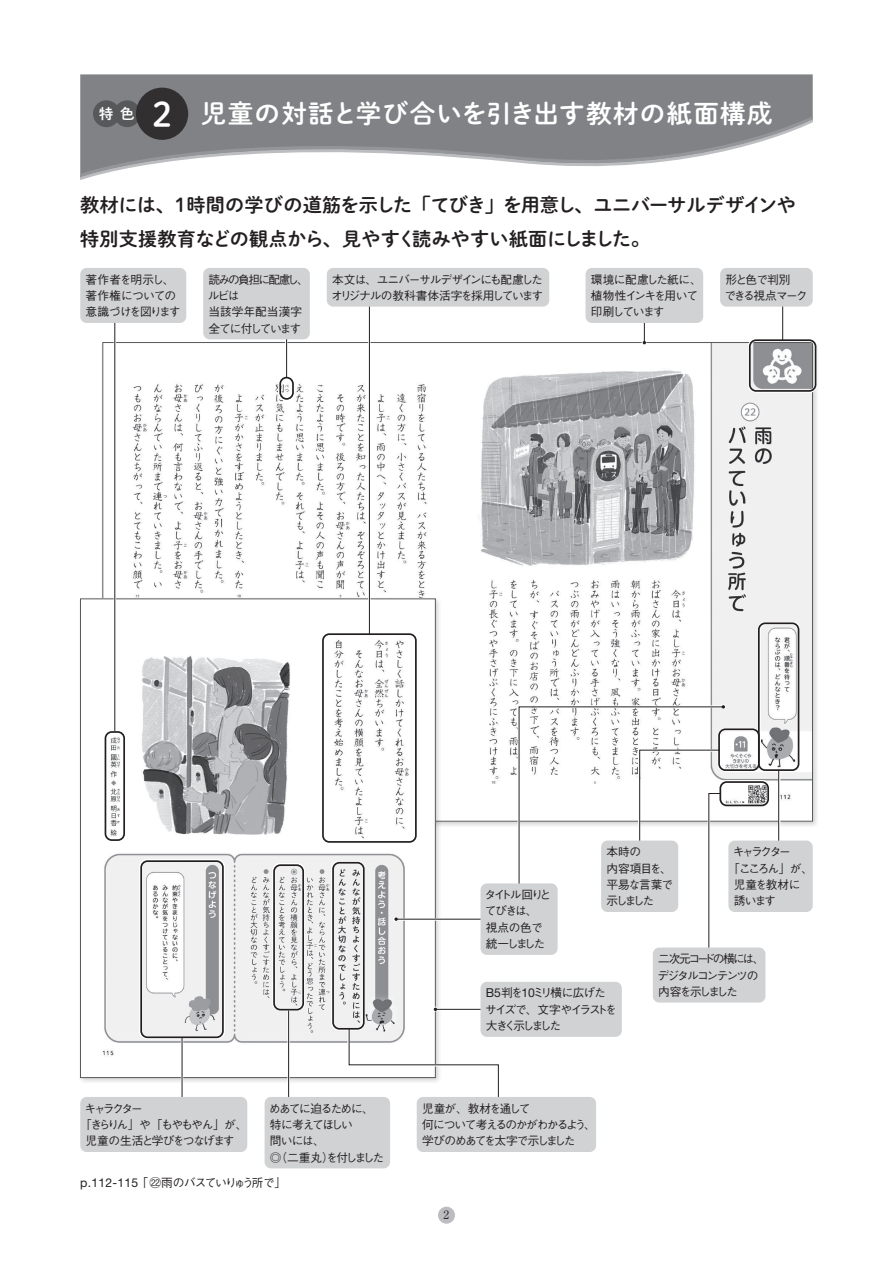
<style>
.page{position:relative;width:893px;height:1263px;background:#fff}
.page>*{position:absolute;margin:0;border:0;box-sizing:border-box;transform-origin:0 0}
.t1{font:25.5px "P Shuei M Go Std N B";letter-spacing:.05em;color:#fff}
.t2{font:19.2px/33.5px "P Shuei M Go Std N B";letter-spacing:-.01em;color:#231f20}
.t3{font:14.25px "P Shuei M Go Std N B";color:#fff}
.t4{font:500 11.7px/16.4px "Gothic BBB Pr 6";letter-spacing:-.125em;color:#231f20}
.t5{font:500 11.7px/16.4px "Gothic BBB Pr 6";letter-spacing:-.16em;color:#231f20}
.t6{font:500 11.7px/16.4px "Gothic BBB Pr 6";letter-spacing:-.095em;color:#231f20}
.t7{font:500 11.7px/16.4px "Gothic BBB Pr 6";letter-spacing:-.09em;color:#231f20}
.t8{font:500 11.7px/16.4px "Gothic BBB Pr 6";letter-spacing:-.075em;color:#231f20}
.t9{font:500 11.7px/16.4px "Gothic BBB Pr 6";letter-spacing:-.145em;color:#231f20}
.t10{font:500 11.7px/16.4px "Gothic BBB Pr 6";letter-spacing:-.08em;color:#231f20}
.t11{font:500 11.7px "Gothic BBB Pr 6";letter-spacing:-.165em;color:#231f20}
.t12{font:11.55px "Ryumin Pr 6";color:#231f20}
.s1{font-size:33.6px}
.s2{font-family:"Helvetica Neue LT Std";font-weight:400;font-size:12.3px}
.s3{font-family:"Helvetica Neue LT Std";font-weight:400;font-size:12.15px}
</style>
<div class="page">
<img style="left:132px;top:344px;width:679px;height:437px">
<img style="left:102px;top:601px;width:332px;height:455px">
<div style="left:80px;top:74px;width:733px;height:42px;background:#808285"></div>
<svg style="left:80px;top:116px;width:733px;height:62px;fill:#808285"></svg>
<div style="left:93px;top:100px;width:27px;height:27px;background:#57585a;border-radius:50%"></div>
<div style="left:114px;top:100px;width:27px;height:27px;background:#57585a;border-radius:50%"></div>
<div style="left:136px;top:88px;width:52px;height:52px;background:#312f30;border-radius:50%"></div>
<svg style="left:279px;top:339px;width:16px;height:61px"></svg>
<div style="left:279px;top:377px;width:15px;height:23px;border:2px solid #231f20;border-radius:6px"></div>
<hr style="left:286px;top:322px;width:1px;height:55px;background:#231f20">
<svg style="left:748px;top:307px;width:69px;height:85px"></svg>
<div style="left:749px;top:339px;width:67px;height:53px;border:2px solid #231f20;border-radius:6px"></div>
<hr style="left:782px;top:300px;width:1px;height:40px;background:#231f20">
<svg style="left:642px;top:323px;width:5px;height:22px"></svg>
<hr style="left:644px;top:303px;width:1px;height:40px;background:#231f20">
<div style="left:321px;top:294px;width:97px;height:549px;background:#fff"></div>
<div style="left:322px;top:633px;width:95px;height:210px;border:2px solid #231f20;border-radius:6px"></div>
<hr style="left:369px;top:295px;width:1px;height:339px;background:#231f20">
<div style="left:104px;top:302px;width:22px;height:540px;background:#fff"></div>
<div style="left:105px;top:731px;width:20px;height:110px;border:2px solid #231f20;border-radius:6px"></div>
<hr style="left:114px;top:303px;width:1px;height:428px;background:#231f20">
<svg style="left:638px;top:622px;width:162px;height:218px"></svg>
<hr style="left:778px;top:770px;width:1px;height:95px;background:#231f20">
<div style="left:758px;top:622px;width:41px;height:149px;border:2px solid #231f20;border-radius:6px"></div>
<div style="left:718px;top:728px;width:42px;height:43px;border:2px solid #231f20;border-radius:6px"></div>
<div style="left:393px;top:704px;width:333px;height:218px;background:#fff"></div>
<svg style="left:395px;top:706px;width:329px;height:214px"></svg>
<svg style="left:139px;top:859px;width:86px;height:238px"></svg>
<div style="left:140px;top:860px;width:84px;height:178px;border:2px solid #231f20;border-radius:6px"></div>
<hr style="left:182px;top:1038px;width:1px;height:104px;background:#231f20">
<svg style="left:272px;top:863px;width:33px;height:234px;fill:#f0f0f1"></svg>
<div style="left:273px;top:864px;width:31px;height:146px;border:2px solid #231f20;border-radius:6px"></div>
<hr style="left:288px;top:1011px;width:1px;height:115px;background:#231f20">
<svg style="left:331px;top:861px;width:168px;height:221px"></svg>
<div style="left:332px;top:862px;width:33px;height:168px;border:2px solid #231f20;border-radius:6px"></div>
<svg style="left:348px;top:1028px;width:151px;height:87px"></svg>
<div style="left:728px;top:840px;width:85px;height:72px;background:#d1d2d4;border-radius:6px"></div>
<div style="left:653px;top:947px;width:112px;height:55px;background:#d1d2d4;border-radius:6px"></div>
<div style="left:417px;top:1097px;width:179px;height:55px;background:#d1d2d4;border-radius:6px"></div>
<div style="left:265px;top:1097px;width:125px;height:71px;background:#d1d2d4;border-radius:6px"></div>
<div style="left:80px;top:1097px;width:167px;height:55px;background:#d1d2d4;border-radius:6px"></div>
<div style="left:601px;top:840px;width:77px;height:72px;background:#d1d2d4;border-radius:6px"></div>
<div style="left:480px;top:883px;width:78px;height:72px;background:#d1d2d4;border-radius:6px"></div>
<div style="left:480px;top:982px;width:142px;height:55px;background:#d1d2d4;border-radius:6px"></div>
<div style="left:720px;top:268px;width:93px;height:39px;background:#d1d2d4;border-radius:6px"></div>
<div style="left:585px;top:268px;width:118px;height:55px;background:#d1d2d4;border-radius:6px"></div>
<div style="left:327px;top:268px;width:222px;height:39px;background:#d1d2d4;border-radius:6px"></div>
<div style="left:80px;top:268px;width:106px;height:55px;background:#d1d2d4;border-radius:6px"></div>
<div style="left:203px;top:268px;width:107px;height:71px;background:#d1d2d4;border-radius:6px"></div>
<div style="left:438px;top:1206px;width:17px;height:18px;background:#bcbdc0;border-radius:50%"></div>
<p class="t3" style="left:99px;top:103px;width:37px">特色</p>
<h1 class="t1" style="left:152px;top:95px;width:622px"><span class="s1">2</span> 児童の対話と学び合いを引き出す教材の紙面構成</h1>
<h2 class="t2" style="left:80px;top:188px;width:717px">教材には、１時間の学びの道筋を示した「てびき」を用意し、ユニバーサルデザインや特別支援教育などの観点から、見やすく読みやすい紙面にしました。</h2>
<p class="t8" style="left:86px;top:270px;width:97px">著作者を明示し、著作権についての意識づけを図ります</p>
<p class="t4" style="left:208px;top:270px;width:102px">読みの負担に配慮し、ルビは<br>当該学年配当漢字全てに付しています</p>
<p class="t6" style="left:331px;top:270px;width:213px">本文は、ユニバーサルデザインにも配慮したオリジナルの教科書体活字を採用しています</p>
<p class="t7" style="left:591px;top:270px;width:112px">環境に配慮した紙に、植物性インキを用いて印刷しています</p>
<p class="t4" style="left:725px;top:270px;width:84px">形と色で判別<br>できる視点マーク</p>
<p class="t10" style="left:606px;top:843px;width:68px">本時の<br>内容項目を、平易な言葉で示しました</p>
<p class="t4" style="left:733px;top:843px;width:60px">キャラクター</p>
<p class="t4" style="left:728px;top:859px;width:86px">「こころん」が、</p>
<p class="t4" style="left:734px;top:875px;width:68px">児童を教材に</p>
<p class="t4" style="left:734px;top:892px;width:44px">誘います</p>
<p class="t9" style="left:484px;top:886px;width:68px">タイトル回りとてびきは、視点の色で統一しました</p>
<p class="t5" style="left:485px;top:984px;width:133px"><span class="s2">B</span><span class="s3">5</span>判を<span class="s3">10</span>ミリ横に広げたサイズで、文字やイラストを大きく示しました</p>
<p class="t5" style="left:658px;top:950px;width:108px">二次元コードの横には、デジタルコンテンツの内容を示しました</p>
<p class="t4" style="left:85px;top:1099px;width:60px">キャラクター</p>
<p class="t11" style="left:80px;top:1115px;width:169px">「きらりん」や「もやもやん」が、</p>
<p class="t4" style="left:86px;top:1132px;width:151px">児童の生活と学びをつなげます</p>
<p class="t4" style="left:269px;top:1099px;width:117px">めあてに迫るために、特に考えてほしい<br>問いには、<br>◎（二重丸）を付しました</p>
<p class="t4" style="left:80px;top:1174px;width:207px"><span class="s2">p.</span><span class="s3">112</span><span class="s2">-</span><span class="s3">115</span>「㉒雨のバスていりゅう所で」</p>
<p class="t4" style="left:422px;top:1099px;width:175px">児童が、教材を通して<br>何について考えるのかがわかるよう、学びのめあてを太字で示しました</p>
<p class="t12" style="left:443px;top:1206px;width:7px">2</p>
</div>
